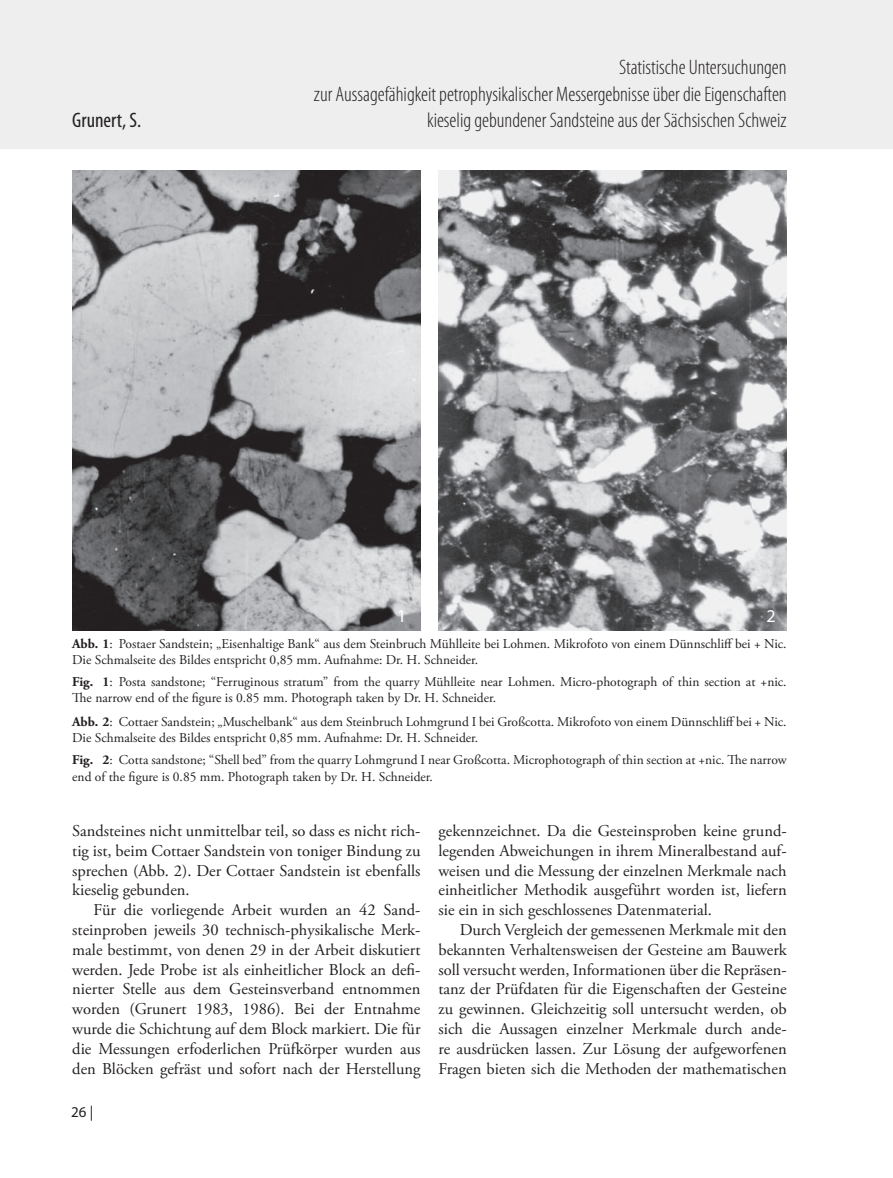
<style>
.page{position:relative;width:893px;height:1178px;background:#fff}
.page>*{position:absolute;margin:0;border:0;box-sizing:border-box;transform-origin:0 0}
.t1{font:300 condensed 21px/26.5px "Myriad Pro";color:#231f20;text-align:right}
.t2{font:condensed 21px "Myriad Pro";color:#231f20}
.t3{font:18px "Myriad Pro";color:#fff}
.t4{font:16.5px/19.8px "Adobe Garamond Pro";color:#231f20;text-align:justify}
.t5{font:15px "Myriad Pro";color:#231f20}
.t6{font:13.5px/16.2px "Adobe Garamond Pro";color:#231f20}
.s1{font-weight:700}
</style>
<div class="page">
<div style="left:0;top:0;width:893px;height:149px;background:#eeeeef"></div>
<img style="left:72px;top:170px;width:348px;height:460px">
<img style="left:438px;top:170px;width:349px;height:460px">
<p class="t1" style="left:314px;top:55px;width:474px">Statistische Untersuchungen<br>zur Aussagefähigkeit petrophysikalischer Messergebnisse über die Eigenschaften</p>
<p class="t2" style="left:72px;top:112px;width:70px">Grunert, S.</p>
<p class="t1" style="left:427px;top:108px;width:361px">kieselig gebundener Sandsteine aus der Sächsischen Schweiz</p>
<p class="t3" style="left:397px;top:609px;width:11px">1</p>
<p class="t3" style="left:766px;top:609px;width:11px">2</p>
<p class="t6" style="left:72px;top:636px;width:716px"><span class="s1">Abb. 1</span>: Postaer Sandstein; „Eisenhaltige Bank“ aus dem Steinbruch Mühlleite bei Lohmen. Mikrofoto von einem Dünnschliff bei + Nic.<br>Die Schmalseite des Bildes entspricht 0,85 mm. Aufnahme: Dr. H. Schneider.</p>
<p class="t6" style="left:72px;top:675px;width:716px"><span class="s1">Fig. 1</span>: Posta sandstone; “Ferruginous stratum” from the quarry Mühlleite near Lohmen. Micro-photograph of thin section at +nic.<br>The narrow end of the figure is 0.85 mm. Photograph taken by Dr. H. Schneider.</p>
<p class="t6" style="left:72px;top:715px;width:716px"><span class="s1">Abb. 2</span>: Cottaer Sandstein; „Muschelbank“ aus dem Steinbruch Lohmgrund I bei Großcotta. Mikrofoto von einem Dünnschliff bei + Nic.<br>Die Schmalseite des Bildes entspricht 0,85 mm. Aufnahme: Dr. H. Schneider.</p>
<p class="t6" style="left:72px;top:753px;width:716px"><span class="s1">Fig. 2</span>: Cotta sandstone; “Shell bed” from the quarry Lohmgrund I near Großcotta. Microphotograph of thin section at +nic. The narrow end of the figure is 0.85 mm. Photograph taken by Dr. H. Schneider.</p>
<p class="t4" style="left:72px;top:822px;width:350px">Sandsteines nicht unmittelbar teil, so dass es nicht rich&shy;tig ist, beim Cottaer Sandstein von toniger Bindung zu sprechen (Abb. 2). Der Cottaer Sandstein ist ebenfalls kieselig gebunden.</p>
<p class="t4" style="left:72px;top:901px;width:350px;text-indent:21px">Für die vorliegende Arbeit wurden an 42 Sand&shy;steinproben jeweils 30 technisch-physikalische Merk&shy;male bestimmt, von denen 29 in der Arbeit diskutiert werden. Jede Probe ist als einheitlicher Block an defi&shy;nierter Stelle aus dem Gesteinsverband entnommen worden (Grunert 1983, 1986). Bei der Entnahme wurde die Schichtung auf dem Block markiert. Die für die Messungen erfoderlichen Prüfkörper wurden aus den Blöcken gefräst und sofort nach der Herstellung</p>
<p class="t5" style="left:71px;top:1106px;width:24px">26 |</p>
<p class="t4" style="left:438px;top:822px;width:350px">gekennzeichnet. Da die Gesteinsproben keine grund&shy;legenden Abweichungen in ihrem Mineralbestand auf&shy;weisen und die Messung der einzelnen Merkmale nach einheitlicher Methodik ausgeführt worden ist, liefern sie ein in sich geschlossenes Datenmaterial.</p>
<p class="t4" style="left:438px;top:921px;width:350px;text-indent:21px">Durch Vergleich der gemessenen Merkmale mit den bekannten Verhaltensweisen der Gesteine am Bau werk soll versucht werden, Informationen über die Re prä sen&shy;tanz der Prüfdaten für die Eigenschaften der Gesteine zu gewinnen. Gleichzeitig soll untersucht wer den, ob sich die Aussagen einzelner Merkmale durch ande&shy;re aus drücken lassen. Zur Lösung der aufge worfenen Fragen bieten sich die Methoden der mathe ma tischen</p>
</div>
